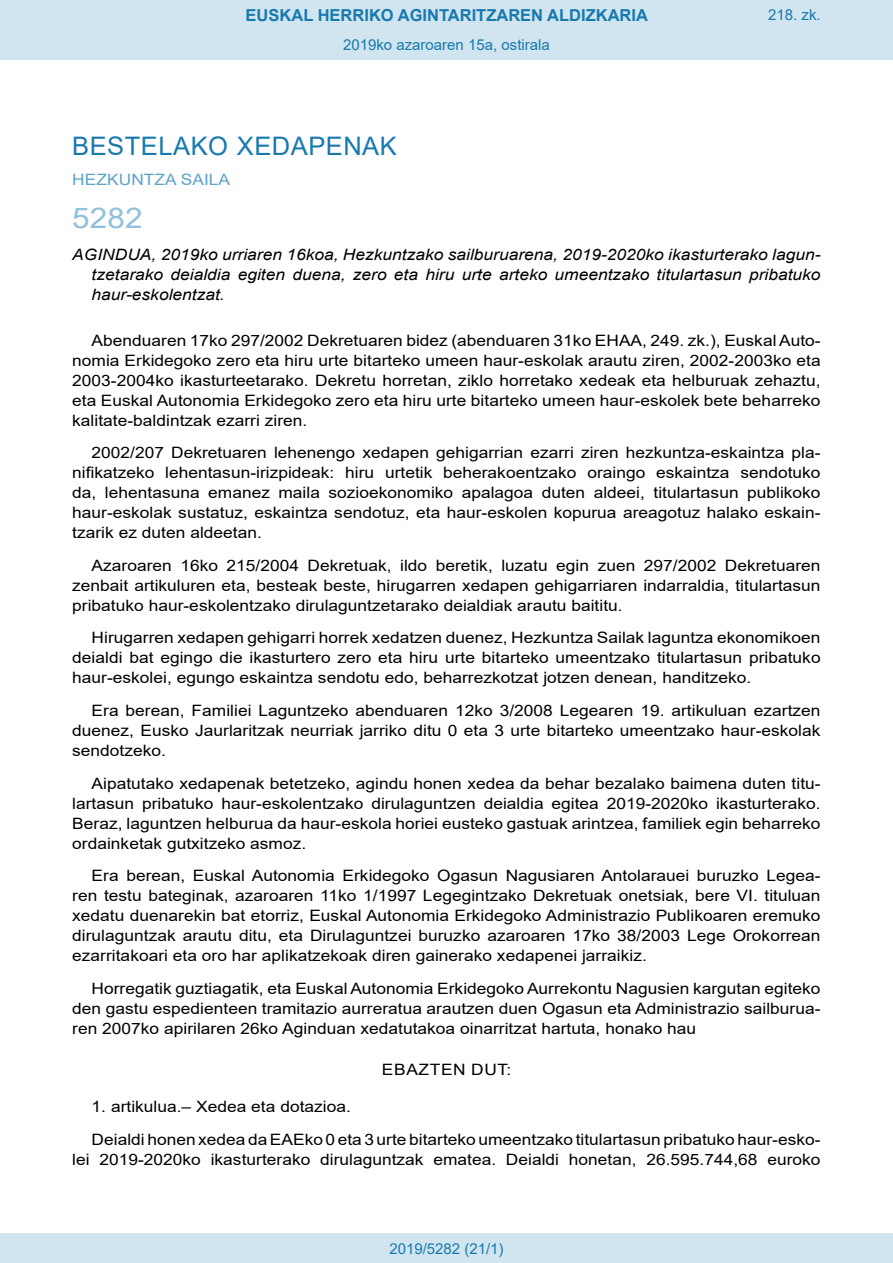
<style>
.page{position:relative;width:893px;height:1263px;background:#fff}
.page>*{position:absolute;margin:0;border:0;box-sizing:border-box;transform-origin:0 0}
.BOPVOrden{font:28.5px "Arial";color:#90c0db;scale:1.11 1}
.BOPVSeccion{font:25.5px "Arial";letter-spacing:.02em;color:#1879ad}
.t1{font:700 16.5px "Arial";color:#1879ad}
.BOPVDetalle{font:15.6px/20px "Arial";color:#000;text-align:justify;scale:1.11 1}
.BOPVTitulo{font:italic 15.6px/20px "Arial";color:#000;text-align:justify;scale:1.11 1}
.BOPVOrganismo{font:15.6px "Arial";letter-spacing:.005em;color:#5ea4ca;scale:1.11 1}
.BOPVClave{font:15.6px "Arial";letter-spacing:.035em;color:#000;scale:1.11 1}
.Paginacion_Centro{font:15px "Arial";color:#1879ad}
</style>
<div class="page">
<div style="left:0;top:0;width:893px;height:60px;background:#d0e5f0"></div>
<div style="left:0;top:1233px;width:893px;height:30px;background:#d0e5f0"></div>
<p class="t1" style="left:246px;top:3px;width:404px">EUSKAL HERRIKO AGINTARITZAREN ALDIZKARIA</p>
<p class="Paginacion_Centro" style="left:343px;top:35px;width:208px">2019ko azaroaren 15a, ostirala</p>
<p class="Paginacion_Centro" style="left:768px;top:5px;width:54px">218. zk.</p>
<p class="BOPVSeccion" style="left:72px;top:128px;width:326px">BESTELAKO XEDAPENAK</p>
<p class="BOPVOrganismo" style="left:72px;top:169px;width:144px">HEZKUNTZA SAILA</p>
<p class="BOPVOrden" style="left:72px;top:198px;width:65px">5282</p>
<p class="BOPVTitulo" style="left:92px;top:245px;width:658px;text-indent:-19px">AGINDUA, 2019ko urriaren 16koa, Hezkuntzako sailburuarena, 2019-2020ko ikasturterako lagun&shy;tzetarako deialdia egiten duena, zero eta hiru urte arteko umeentzako titulartasun pribatuko haur-eskolentzat.</p>
<p class="BOPVDetalle" style="left:72px;top:330px;width:676px;text-indent:19px">Abenduaren 17ko 297/2002 Dekretuaren bidez (abenduaren 31ko EHAA, 249. zk.), Euskal Auto&shy;nomia Erkidegoko zero eta hiru urte bitarteko umeen haur-eskolak arautu ziren, 2002-2003ko eta 2003-2004ko ikasturteetarako. Dekretu horretan, ziklo horretako xedeak eta helburuak zehaztu, eta Euskal Autonomia Erkidegoko zero eta hiru urte bitarteko umeen haur-eskolek bete beharreko kalitate-baldintzak ezarri ziren.</p>
<p class="BOPVDetalle" style="left:72px;top:443px;width:676px;text-indent:19px">2002/207 Dekretuaren lehenengo xedapen gehigarrian ezarri ziren hezkuntza-eskaintza pla&shy;nifikatzeko lehentasun-irizpideak: hiru urtetik beherakoentzako oraingo eskaintza sendotuko da, lehentasuna emanez maila sozioekonomiko apalagoa duten aldeei, titulartasun publikoko haur-eskolak sustatuz, eskaintza sendotuz, eta haur-eskolen kopurua areagotuz halako eskain&shy;tzarik ez duten aldeetan.</p>
<p class="BOPVDetalle" style="left:72px;top:555px;width:676px;text-indent:19px">Azaroaren 16ko 215/2004 Dekretuak, ildo beretik, luzatu egin zuen 297/2002 Dekretuaren zenbait artikuluren eta, besteak beste, hirugarren xedapen gehigarriaren indarraldia, titulartasun pribatuko haur-eskolentzako dirulaguntzetarako deialdiak arautu baititu.</p>
<p class="BOPVDetalle" style="left:72px;top:628px;width:676px;text-indent:19px">Hirugarren xedapen gehigarri horrek xedatzen duenez, Hezkuntza Sailak laguntza ekonomikoen deialdi bat egingo die ikasturtero zero eta hiru urte bitarteko umeentzako titulartasun pribatuko haur-eskolei, egungo eskaintza sendotu edo, beharrezkotzat jotzen denean, handitzeko.</p>
<p class="BOPVDetalle" style="left:72px;top:700px;width:676px;text-indent:19px">Era berean, Familiei Laguntzeko abenduaren 12ko 3/2008 Legearen 19. artikuluan ezartzen duenez, Eusko Jaurlaritzak neurriak jarriko ditu 0 eta 3 urte bitarteko umeentzako haur-eskolak sendotzeko.</p>
<p class="BOPVDetalle" style="left:72px;top:773px;width:676px;text-indent:19px">Aipatutako xedapenak betetzeko, agindu honen xedea da behar bezalako baimena duten titu&shy;lartasun pribatuko haur-eskolentzako dirulaguntzen deialdia egitea 2019-2020ko ikasturterako.<br>Beraz, laguntzen helburua da haur-eskola horiei eusteko gastuak arintzea, familiek egin beharreko ordainketak gutxitzeko asmoz.</p>
<p class="BOPVDetalle" style="left:72px;top:866px;width:676px;text-indent:19px">Era berean, Euskal Autonomia Erkidegoko Ogasun Nagusiaren Antolarauei buruzko Legea&shy;ren testu bateginak, azaroaren 11ko 1/1997 Legegintzako Dekretuak onetsiak, bere VI. tituluan xedatu duenarekin bat etorriz, Euskal Autonomia Erkidegoko Administrazio Publikoaren eremuko dirulaguntzak arautu ditu, eta Dirulaguntzei buruzko azaroaren 17ko 38/2003 Lege Orokorrean ezarritakoari eta oro har aplikatzekoak diren gainerako xedapenei jarraikiz.</p>
<p class="BOPVDetalle" style="left:72px;top:978px;width:676px;text-indent:19px">Horregatik guztiagatik, eta Euskal Autonomia Erkidegoko Aurrekontu Nagusien kargutan egiteko den gastu espedienteen tramitazio aurreratua arautzen duen Ogasun eta Administrazio sailburua&shy;ren 2007ko apirilaren 26ko Aginduan xedatutakoa oinarritzat hartuta, honako hau</p>
<p class="BOPVClave" style="left:382px;top:1059px;width:118px">EBAZTEN DUT:</p>
<p class="BOPVDetalle" style="left:92px;top:1096px;width:235px">1. artikulua.– Xedea eta dotazioa.</p>
<p class="BOPVDetalle" style="left:72px;top:1129px;width:676px;text-align:right">Deialdi honen xedea da EAEko 0 eta 3 urte bitarteko umeentzako titulartasun pribatuko haur-esko&shy;lei 2019-2020ko ikasturterako dirulaguntzak ematea. Deialdi honetan, 26.595.744,68 euroko</p>
<p class="Paginacion_Centro" style="left:389px;top:1238px;width:116px">2019/5282 (21/1)</p>
</div>
